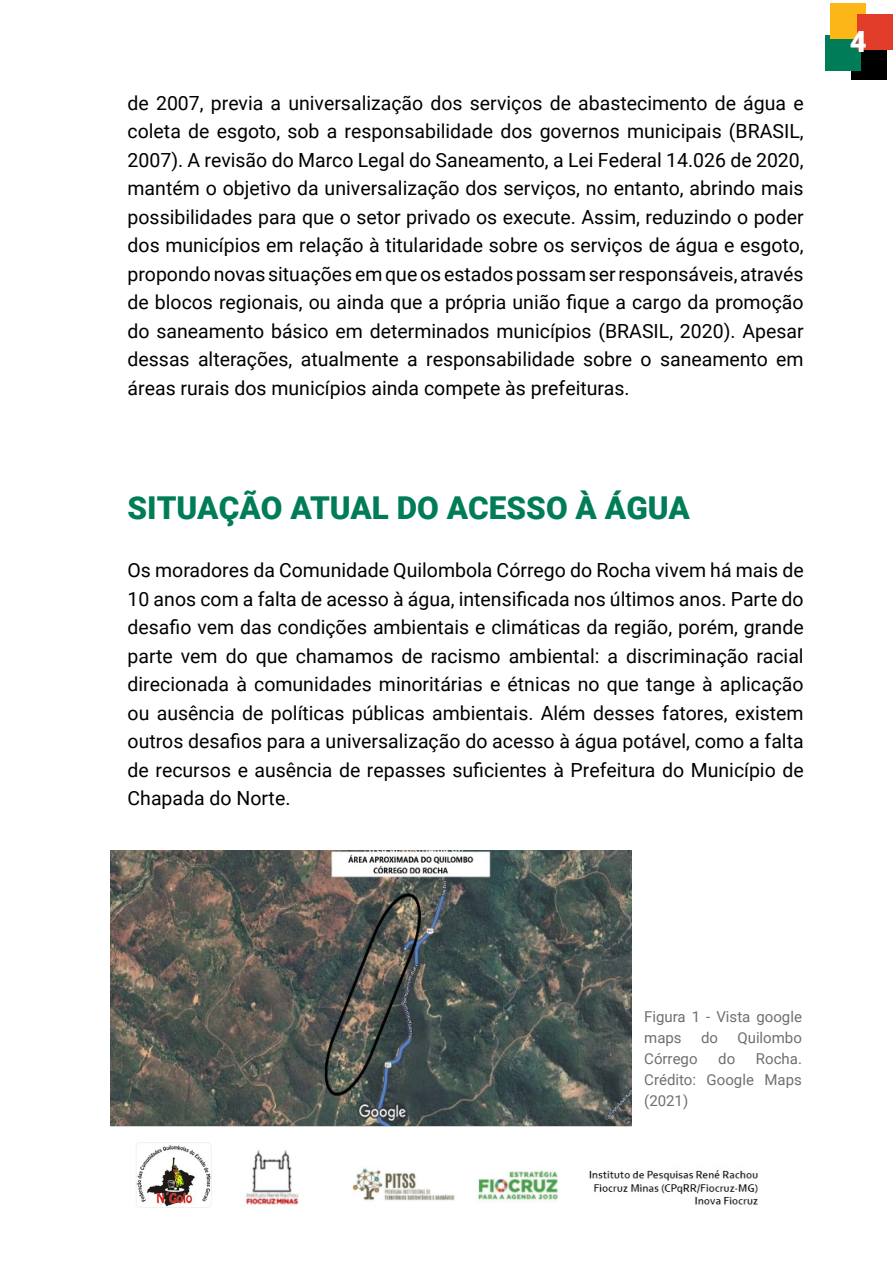
<style>
.page{position:relative;width:893px;height:1263px;background:#fff}
.page>*{position:absolute;margin:0;border:0;box-sizing:border-box;transform-origin:0 0}
.t1{font:900 31.5px "Roboto";color:#007c59}
.t2{font:900 29.25px "Roboto";color:#fff}
.t3{font:19.5px/28.5px "Roboto";color:#000;text-align:justify}
.t4{font:15px/21px "Roboto";color:#706f6f}
</style>
<div class="page">
<img style="left:246px;top:1125px;width:512px;height:81px">
<img style="left:136px;top:1143px;width:76px;height:65px">
<img style="left:111px;top:850px;width:520px;height:277px">
<div style="left:851px;top:44px;width:36px;height:36px;background:#000"></div>
<div style="left:825px;top:35px;width:36px;height:36px;background:#007c59"></div>
<div style="left:830px;top:3px;width:36px;height:36px;background:#fcb618"></div>
<div style="left:857px;top:14px;width:36px;height:35px;background:#e23d2a"></div>
<p class="t3" style="left:128px;top:88px;width:678px">de 2007, previa a universalização dos serviços de abastecimento de água e coleta de esgoto, sob a responsabilidade dos governos municipais (BRASIL, 2007). A revisão do Marco Legal do Saneamento, a Lei Federal 14.026 de 2020, mantém o objetivo da universalização dos serviços, no entanto, abrindo mais possibilidades para que o setor privado os execute. Assim, reduzindo o poder dos municípios em relação à titularidade sobre os serviços de água e esgoto, propondo novas situações em que os estados possam ser responsáveis, através de blocos regionais, ou ainda que a própria união fique a cargo da promoção do saneamento básico em determinados municípios (BRASIL, 2020). Apesar dessas alterações, atualmente a responsabilidade sobre o saneamento em áreas rurais dos municípios ainda compete às prefeituras.</p>
<h1 class="t1" style="left:128px;top:485px;width:564px">SITUAÇÃO ATUAL DO ACESSO À ÁGUA</h1>
<p class="t3" style="left:128px;top:555px;width:678px">Os moradores da Comunidade Quilombola Córrego do Rocha vivem há mais de 10 anos com a falta de acesso à água, intensificada nos últimos anos. Parte do desafio vem das condições ambientais e climáticas da região, porém, grande parte vem do que chamamos de racismo ambiental: a discriminação racial direcionada à comunidades minoritárias e étnicas no que tange à aplicação ou ausência de políticas públicas ambientais. Além desses fatores, existem outros desafios para a universalização do acesso à água potável, como a falta de recursos e ausência de repasses suficientes à Prefeitura do Município de Chapada do Norte.</p>
<h2 class="t2" style="left:850px;top:21px;width:18px">4</h2>
<p class="t4" style="left:644px;top:1005px;width:159px">Figura 1 - Vista google maps</p>
<p class="t4" style="left:701px;top:1026px;width:19px">do</p>
<p class="t4" style="left:737px;top:1026px;width:66px">Quilombo</p>
<p class="t4" style="left:644px;top:1047px;width:55px">Córrego</p>
<p class="t4" style="left:718px;top:1047px;width:19px">do</p>
<p class="t4" style="left:644px;top:1047px;width:159px;text-align:justify;text-indent:112px">Rocha.<br>Crédito: Google Maps (2021)</p>
</div>
